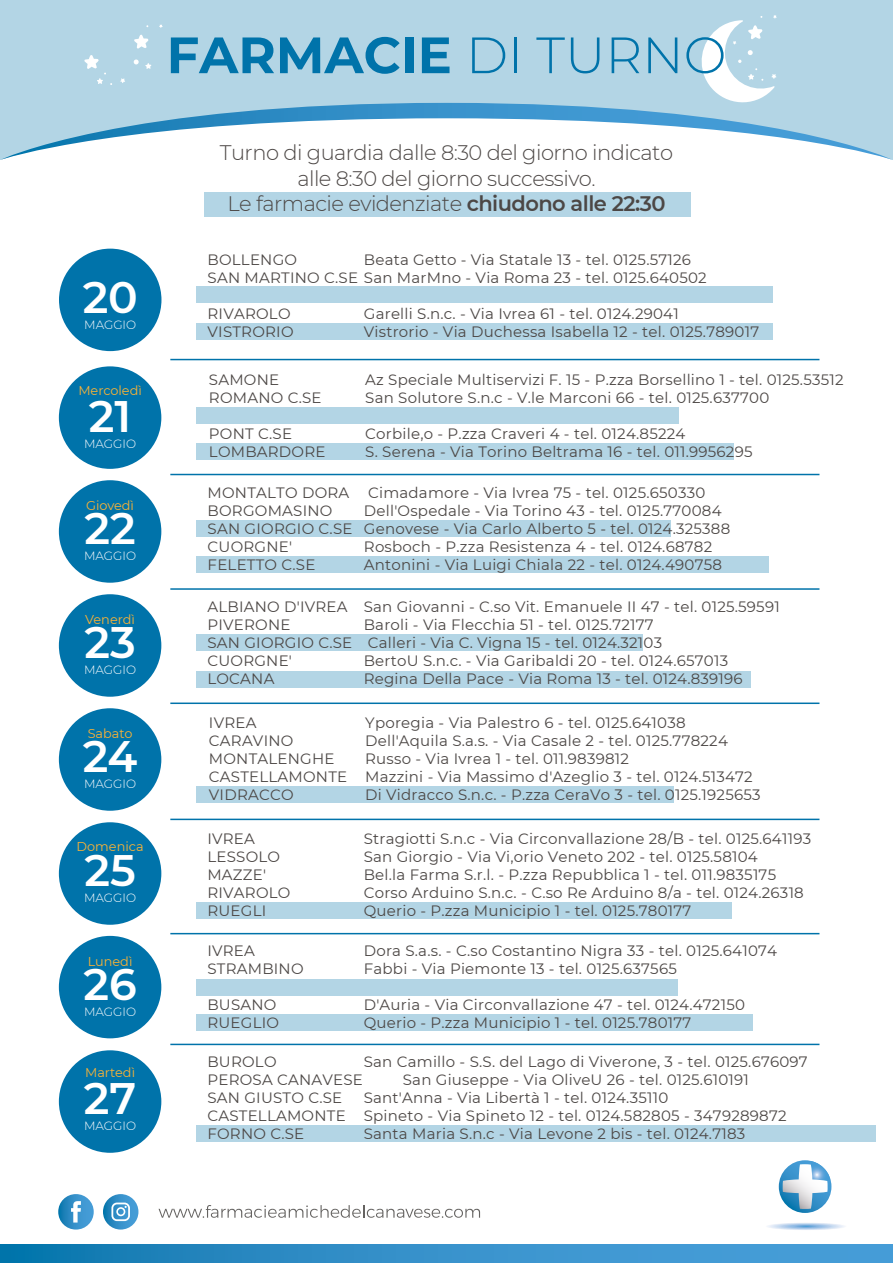
<style>
.page{position:relative;width:893px;height:1263px;background:#fff}
.page>*{position:absolute;margin:0;border:0;box-sizing:border-box;transform-origin:0 0}
.t1{font:700 51px "Montserrat";color:#0073aa}
.t2{font:600 44.1px "Montserrat";color:#fff}
.t3{font:300 21px/25.2px "Montserrat";letter-spacing:-.025em;color:#4c4745;text-align:center}
.t4{font:15px/18px "Montserrat";letter-spacing:.015em;color:#4c4745}
.t5{font:12.9px "Montserrat";color:#f9b236}
.t6{font:300 12px "Montserrat";color:#fff}
.s1{font-weight:300}
.s2{font-weight:600}
</style>
<div class="page">
<div style="left:59px;top:249px;width:102px;height:102px;background:#0073aa;border-radius:50%"></div>
<div style="left:196px;top:324px;width:576px;height:16px;background:#b3d5e5"></div>
<div style="left:196px;top:287px;width:576px;height:16px;background:#b3d5e5"></div>
<div style="left:204px;top:193px;width:487px;height:24px;background:#b3d5e5"></div>
<div style="left:0;top:0;width:893px;height:103px;background:#b3d5e5"></div>
<svg style="left:145px;top:63px;width:6px;height:6px"></svg>
<svg style="left:120px;top:78px;width:5px;height:5px"></svg>
<svg style="left:697px;top:15px;width:80px;height:88px"></svg>
<svg style="left:134px;top:34px;width:15px;height:15px"></svg>
<svg style="left:84px;top:55px;width:28px;height:30px"></svg>
<svg style="left:159px;top:24px;width:4px;height:4px"></svg>
<svg style="left:134px;top:59px;width:5px;height:5px"></svg>
<svg style="left:0;top:103px;width:893px;height:57px"></svg>
<div style="left:766px;top:1222px;width:80px;height:8px;background:#f9fafd;border-radius:50%"></div>
<svg style="left:769px;top:1223px;width:74px;height:7px"></svg>
<svg style="left:779px;top:1160px;width:52px;height:53px"></svg>
<svg style="left:782px;top:1161px;width:50px;height:48px"></svg>
<svg style="left:0;top:1244px;width:893px;height:19px;background:#318ec7"></svg>
<svg style="left:159px;top:1205px;width:321px;height:13px"></svg>
<svg style="left:58px;top:1194px;width:36px;height:35px"></svg>
<svg style="left:103px;top:1194px;width:35px;height:35px"></svg>
<svg style="left:111px;top:1202px;width:19px;height:19px"></svg>
<div style="left:196px;top:443px;width:538px;height:17px;background:#b3d5e5"></div>
<div style="left:196px;top:407px;width:482px;height:17px;background:#b3d5e5"></div>
<div style="left:59px;top:366px;width:102px;height:103px;background:#0073aa;border-radius:50%"></div>
<div style="left:59px;top:480px;width:102px;height:103px;background:#0073aa;border-radius:50%"></div>
<div style="left:59px;top:594px;width:102px;height:103px;background:#0073aa;border-radius:50%"></div>
<div style="left:59px;top:708px;width:102px;height:103px;background:#0073aa;border-radius:50%"></div>
<div style="left:59px;top:822px;width:102px;height:103px;background:#0073aa;border-radius:50%"></div>
<div style="left:59px;top:936px;width:102px;height:102px;background:#0073aa;border-radius:50%"></div>
<div style="left:59px;top:1050px;width:102px;height:103px;background:#0073aa;border-radius:50%"></div>
<hr style="left:170px;top:474px;width:649px;height:1px;background:#0073aa">
<hr style="left:170px;top:359px;width:649px;height:1px;background:#0073aa">
<hr style="left:170px;top:588px;width:649px;height:2px;background:#0073aa">
<hr style="left:170px;top:702px;width:649px;height:2px;background:#0073aa">
<hr style="left:170px;top:819px;width:649px;height:1px;background:#0073aa">
<hr style="left:170px;top:933px;width:649px;height:1px;background:#0073aa">
<hr style="left:170px;top:1044px;width:649px;height:1px;background:#0073aa">
<div style="left:196px;top:557px;width:573px;height:16px;background:#b3d5e5"></div>
<div style="left:196px;top:520px;width:475px;height:17px;background:#b3d5e5"></div>
<div style="left:196px;top:671px;width:554px;height:16px;background:#b3d5e5"></div>
<div style="left:196px;top:634px;width:446px;height:17px;background:#b3d5e5"></div>
<div style="left:196px;top:786px;width:478px;height:17px;background:#b3d5e5"></div>
<div style="left:196px;top:902px;width:536px;height:17px;background:#b3d5e5"></div>
<div style="left:196px;top:1014px;width:557px;height:17px;background:#b3d5e5"></div>
<div style="left:196px;top:979px;width:481px;height:16px;background:#b3d5e5"></div>
<div style="left:196px;top:1125px;width:680px;height:17px;background:#b3d5e5"></div>
<h1 class="t1" style="left:167px;top:18px;width:561px">FARMACIE <span class="s1">DI TURNO</span></h1>
<h2 class="t2" style="left:83px;top:266px;width:57px">20</h2>
<p class="t6" style="left:84px;top:316px;width:53px">MAGGIO</p>
<p class="t5" style="left:78px;top:382px;width:65px">Mercoledì</p>
<h2 class="t2" style="left:89px;top:385px;width:44px">21</h2>
<p class="t6" style="left:84px;top:435px;width:53px">MAGGIO</p>
<p class="t5" style="left:86px;top:496px;width:49px">Giovedì</p>
<h2 class="t2" style="left:84px;top:497px;width:53px">22</h2>
<p class="t6" style="left:84px;top:548px;width:53px">MAGGIO</p>
<p class="t5" style="left:85px;top:610px;width:51px">Venerdì</p>
<h2 class="t2" style="left:84px;top:611px;width:53px">23</h2>
<p class="t6" style="left:84px;top:662px;width:53px">MAGGIO</p>
<p class="t5" style="left:88px;top:724px;width:46px">Sabato</p>
<h2 class="t2" style="left:83px;top:725px;width:56px">24</h2>
<p class="t6" style="left:84px;top:776px;width:53px">MAGGIO</p>
<p class="t5" style="left:77px;top:838px;width:69px">Domenica</p>
<h2 class="t2" style="left:84px;top:839px;width:53px">25</h2>
<p class="t6" style="left:84px;top:890px;width:53px">MAGGIO</p>
<p class="t5" style="left:88px;top:952px;width:46px">Lunedì</p>
<h2 class="t2" style="left:84px;top:953px;width:55px">26</h2>
<p class="t6" style="left:84px;top:1003px;width:53px">MAGGIO</p>
<p class="t5" style="left:85px;top:1063px;width:52px">Martedì</p>
<h2 class="t2" style="left:84px;top:1067px;width:54px">27</h2>
<p class="t6" style="left:84px;top:1118px;width:53px">MAGGIO</p>
<h3 class="t3" style="left:220px;top:140px;width:455px">Turno di guardia dalle 8:30 del giorno indicato alle 8:30 del giorno successivo.<br>Le farmacie evidenziate <span class="s2">chiudono alle 22:30</span></h3>
<p class="t4" style="left:208px;top:250px;width:501px;text-indent:156px">Beata Getto - Via Statale 13 - tel. 0125.57126<br>SAN MARTINO C.SE San MarMno - Via Roma 23 - tel. 0125.640502</p>
<p class="t4" style="left:208px;top:304px;width:85px">RIVAROLO</p>
<p class="t4" style="left:364px;top:304px;width:316px">Garelli S.n.c. - Via Ivrea 61 - tel. 0124.29041</p>
<p class="t4" style="left:208px;top:322px;width:88px">VISTRORIO</p>
<p class="t4" style="left:364px;top:322px;width:397px">Vistrorio - Via Duchessa Isabella 12 - tel. 0125.789017</p>
<p class="t4" style="left:208px;top:250px;width:91px">BOLLENGO</p>
<p class="t4" style="left:209px;top:370px;width:72px">SAMONE</p>
<p class="t4" style="left:365px;top:370px;width:480px">Az Speciale Multiservizi F. 15 - P.zza Borsellino 1 - tel. 0125.53512</p>
<p class="t4" style="left:209px;top:388px;width:114px">ROMANO C.SE</p>
<p class="t4" style="left:365px;top:388px;width:405px">San Solutore S.n.c - V.le Marconi 66 - tel. 0125.637700</p>
<p class="t4" style="left:209px;top:424px;width:85px">PONT C.SE</p>
<p class="t4" style="left:365px;top:424px;width:322px">Corbile,o - P.zza Craveri 4 - tel. 0124.85224</p>
<p class="t4" style="left:209px;top:442px;width:118px">LOMBARDORE</p>
<p class="t4" style="left:365px;top:442px;width:389px">S. Serena - Via Torino Beltrama 16 - tel. 011.9956295</p>
<p class="t4" style="left:208px;top:483px;width:499px">MONTALTO DORA Cimadamore - Via Ivrea 75 - tel. 0125.650330<br>BORGOMASINO</p>
<p class="t4" style="left:208px;top:501px;width:524px;text-indent:156px">Dell'Ospedale - Via Torino 43 - tel. 0125.770084<br>SAN GIORGIO C.SE Genovese - Via Carlo Alberto 5 - tel. 0124.325388<br>CUORGNE'</p>
<p class="t4" style="left:364px;top:537px;width:350px">Rosboch - P.zza Resistenza 4 - tel. 0124.68782</p>
<p class="t4" style="left:208px;top:555px;width:109px">FELETTO C.SE</p>
<p class="t4" style="left:364px;top:555px;width:360px">Antonini - Via Luigi Chiala 22 - tel. 0124.490758</p>
<p class="t4" style="left:207px;top:597px;width:574px">ALBIANO D'IVREA San Giovanni - C.so Vit. Emanuele II 47 - tel. 0125.59591<br>PIVERONE</p>
<p class="t4" style="left:207px;top:615px;width:456px;text-indent:156px">Baroli - Via Flecchia 51 - tel. 0125.72177<br>SAN GIORGIO C.SE Calleri - Via C. Vigna 15 - tel. 0124.32103<br>CUORGNE'</p>
<p class="t4" style="left:364px;top:651px;width:366px">BertoU S.n.c. - Via Garibaldi 20 - tel. 0124.657013</p>
<p class="t4" style="left:207px;top:669px;width:69px">LOCANA</p>
<p class="t4" style="left:364px;top:669px;width:381px">Regina Della Pace - Via Roma 13 - tel. 0124.839196</p>
<p class="t4" style="left:209px;top:713px;width:49px">IVREA</p>
<p class="t4" style="left:365px;top:713px;width:322px">Yporegia - Via Palestro 6 - tel. 0125.641038</p>
<p class="t4" style="left:209px;top:731px;width:86px">CARAVINO</p>
<p class="t4" style="left:365px;top:731px;width:364px">Dell'Aquila S.a.s. - Via Casale 2 - tel. 0125.778224</p>
<p class="t4" style="left:209px;top:749px;width:127px">MONTALENGHE</p>
<p class="t4" style="left:209px;top:749px;width:545px;text-indent:156px">Russo - Via Ivrea 1 - tel. 011.9839812<br>CASTELLAMONTE Mazzini - Via Massimo d'Azeglio 3 - tel. 0124.513472<br>VIDRACCO</p>
<p class="t4" style="left:365px;top:785px;width:397px">Di Vidracco S.n.c. - P.zza CeraVo 3 - tel. 0125.1925653</p>
<p class="t4" style="left:207px;top:829px;width:49px">IVREA</p>
<p class="t4" style="left:364px;top:829px;width:449px">Stragiotti S.n.c - Via Circonvallazione 28/B - tel. 0125.641193</p>
<p class="t4" style="left:207px;top:847px;width:74px">LESSOLO</p>
<p class="t4" style="left:364px;top:847px;width:396px">San Giorgio - Via Vi,orio Veneto 202 - tel. 0125.58104</p>
<p class="t4" style="left:207px;top:865px;width:60px">MAZZE'</p>
<p class="t4" style="left:364px;top:865px;width:414px">Bel.la Farma S.r.l. - P.zza Repubblica 1 - tel. 011.9835175</p>
<p class="t4" style="left:207px;top:883px;width:85px">RIVAROLO</p>
<p class="t4" style="left:364px;top:883px;width:442px">Corso Arduino S.n.c. - C.so Re Arduino 8/a - tel. 0124.26318</p>
<p class="t4" style="left:207px;top:901px;width:60px">RUEGLI</p>
<p class="t4" style="left:364px;top:901px;width:329px">Querio - P.zza Municipio 1 - tel. 0125.780177</p>
<p class="t4" style="left:207px;top:941px;width:49px">IVREA</p>
<p class="t4" style="left:364px;top:941px;width:415px">Dora S.a.s. - C.so Costantino Nigra 33 - tel. 0125.641074</p>
<p class="t4" style="left:207px;top:959px;width:98px">STRAMBINO</p>
<p class="t4" style="left:364px;top:959px;width:315px">Fabbi - Via Piemonte 13 - tel. 0125.637565</p>
<p class="t4" style="left:207px;top:995px;width:71px">BUSANO</p>
<p class="t4" style="left:364px;top:995px;width:383px">D'Auria - Via Circonvallazione 47 - tel. 0124.472150</p>
<p class="t4" style="left:207px;top:1013px;width:73px">RUEGLIO</p>
<p class="t4" style="left:364px;top:1013px;width:329px">Querio - P.zza Municipio 1 - tel. 0125.780177</p>
<p class="t4" style="left:207px;top:1052px;width:71px">BUROLO</p>
<p class="t4" style="left:364px;top:1052px;width:446px">San Camillo - S.S. del Lago di Viverone, 3 - tel. 0125.676097</p>
<p class="t4" style="left:207px;top:1070px;width:157px">PEROSA CANAVESE</p>
<p class="t4" style="left:403px;top:1070px;width:348px">San Giuseppe - Via OliveU 26 - tel. 0125.610191</p>
<p class="t4" style="left:207px;top:1088px;width:136px">SAN GIUSTO C.SE</p>
<p class="t4" style="left:207px;top:1088px;width:581px;text-indent:156px">Sant'Anna - Via Libertà 1 - tel. 0124.35110<br>CASTELLAMONTE Spineto - Via Spineto 12 - tel. 0124.582805 - 3479289872<br>FORNO C.SE</p>
<p class="t4" style="left:364px;top:1124px;width:383px">Santa Maria S.n.c - Via Levone 2 bis - tel. 0124.7183</p>
</div>
